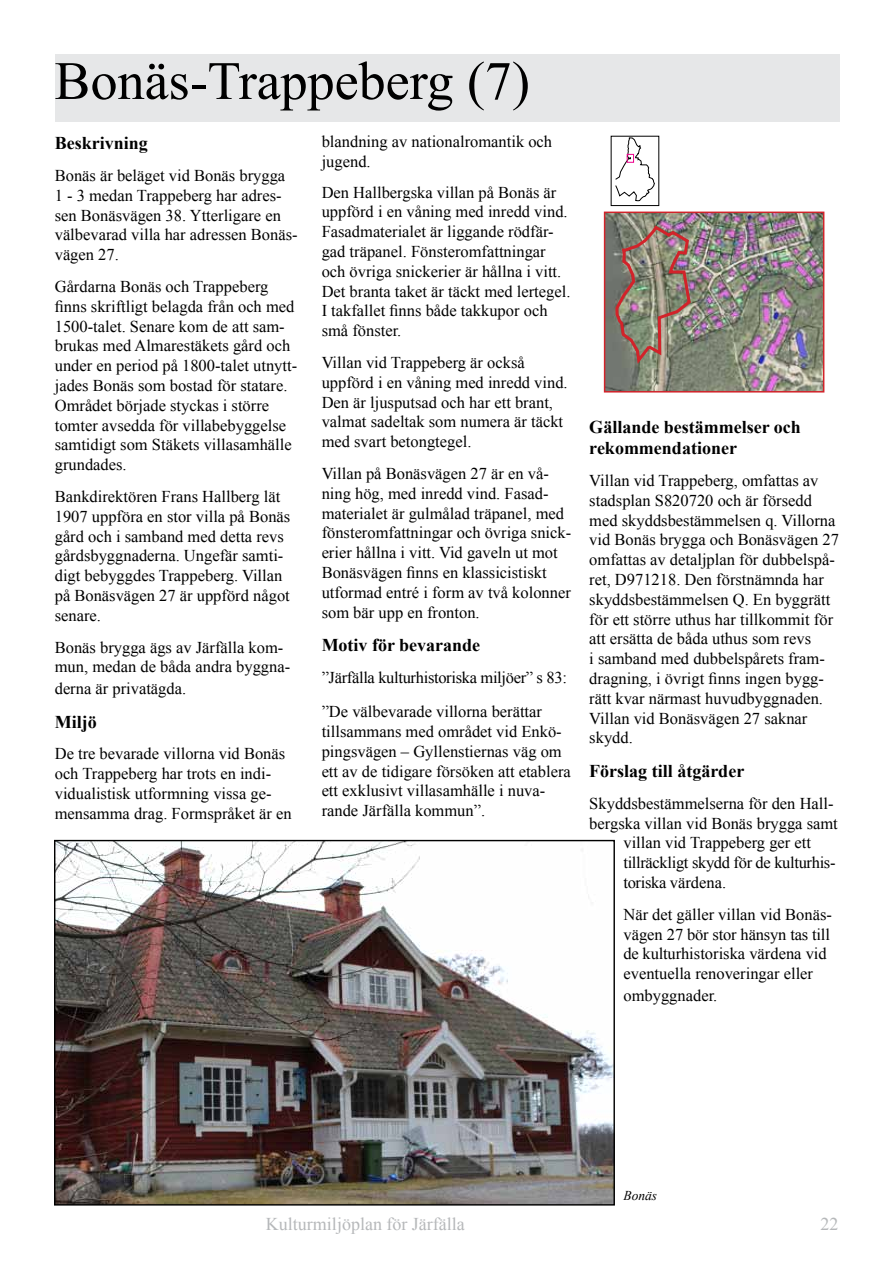
<style>
.page{position:relative;width:893px;height:1263px;background:#fff}
.page>*{position:absolute;margin:0;border:0;box-sizing:border-box;transform-origin:0 0}
.t1{font:54px "Times New Roman";color:#000}
.t2{font:700 18px/21.6px "Times New Roman";color:#000}
.t3{font:18px "Times New Roman";color:#b6b8ba}
.t4{font:16.5px/19.8px "Times New Roman";color:#000}
.t5{font:16.5px/34.2px "Times New Roman";letter-spacing:-.02em;color:#000}
.t6{font:italic 13.5px "Times New Roman";color:#000}
</style>
<div class="page">
<div style="left:55px;top:54px;width:784px;height:68px;background:#e6e7e8"></div>
<img style="left:56px;top:842px;width:557px;height:361px">
<img style="left:607px;top:215px;width:214px;height:174px">
<div style="left:604px;top:212px;width:220px;height:180px;border:2px solid #d2232a"></div>
<img style="left:614px;top:224px;width:78px;height:169px">
<svg style="left:615px;top:138px;width:40px;height:63px"></svg>
<div style="left:627px;top:154px;width:7px;height:9px;border:1px solid #ec008c"></div>
<h1 class="t1" style="left:55px;top:45px;width:477px">Bonäs-Trappeberg (7)</h1>
<p class="t2" style="left:55px;top:132px;width:95px">Beskrivning</p>
<p class="t4" style="left:55px;top:165px;width:244px">Bonäs är beläget vid Bonäs brygga<br>1 - 3 medan Trappeberg har adres&shy;sen Bonäsvägen 38. Ytterligare en välbevarad villa har adressen Bonäs&shy;vägen 27.</p>
<p class="t4" style="left:55px;top:276px;width:244px">Gårdarna Bonäs och Trappeberg finns skriftligt belagda från och med<br>1500-talet. Senare kom de att sam&shy;brukas med Almarestäkets gård och under en period på 1800-talet utnytt&shy;jades Bonäs som bostad för statare.<br>Området började styckas i större tomter avsedda för villabebyggelse samtidigt som Stäkets villasamhälle grundades.</p>
<p class="t4" style="left:55px;top:486px;width:237px">Bankdirektören Frans Hallberg lät<br>1907 uppföra en stor villa på Bonäs gård och i samband med detta revs gårdsbyggnaderna. Ungefär samti&shy;digt bebyggdes Trappeberg. Villan på Bonäsvägen 27 är uppförd något senare.</p>
<p class="t4" style="left:55px;top:637px;width:237px">Bonäs brygga ägs av Järfälla kom&shy;mun, medan de båda andra byggna-</p>
<p class="t4" style="left:55px;top:678px;width:133px">derna är privatägda.</p>
<p class="t2" style="left:55px;top:710px;width:43px">Miljö</p>
<p class="t4" style="left:55px;top:744px;width:238px">De tre bevarade villorna vid Bonäs och Trappeberg har trots en indi&shy;vidualistisk utformning vissa ge&shy;mensamma drag. Formspråket är en</p>
<p class="t4" style="left:322px;top:132px;width:232px">blandning av nationalromantik och jugend.</p>
<p class="t4" style="left:322px;top:182px;width:250px">Den Hallbergska villan på Bonäs är uppförd i en våning med inredd vind.<br>Fasadmaterialet är liggande rödfär&shy;gad träpanel. Fönsteromfattningar och övriga snickerier är hållna i vitt.<br>Det branta taket är täckt med lertegel.<br>I takfallet finns både takkupor och små fönster.</p>
<p class="t4" style="left:322px;top:352px;width:248px">Villan vid Trappeberg är också uppförd i en våning med inredd vind.<br>Den är ljusputsad och har ett brant, valmat sadeltak som numera är täckt med svart betongtegel.</p>
<p class="t4" style="left:322px;top:463px;width:251px">Villan på Bonäsvägen 27 är en vå&shy;ning hög, med inredd vind. Fasad&shy;materialet är gulmålad träpanel, med fönsteromfattningar och övriga snick&shy;erier hållna i vitt. Vid gaveln ut mot Bonäsvägen finns en klassicistiskt utformad entré i form av två kolonner som bär upp en fronton.</p>
<p class="t2" style="left:322px;top:634px;width:160px">Motiv för bevarande</p>
<p class="t5" style="left:322px;top:660px;width:247px">”Järfälla kulturhistoriska miljöer” s 83: ”De välbevarade villorna berättar</p>
<p class="t4" style="left:322px;top:721px;width:251px">tillsammans med området vid Enkö&shy;pingsvägen – Gyllenstiernas väg om ett av de tidigare försöken att etablera ett exklusivt villasamhälle i nuva&shy;rande Järfälla kommun”.</p>
<p class="t2" style="left:589px;top:415px;width:213px">Gällande bestämmelser och rekommendationer</p>
<p class="t4" style="left:589px;top:470px;width:251px">Villan vid Trappeberg, omfattas av stadsplan S820720 och är försedd med skyddsbestämmelsen q. Villorna vid Bonäs brygga och Bonäsvägen 27 omfattas av detaljplan för dubbelspå&shy;ret, D971218. Den förstnämnda har skyddsbestämmelsen Q. En byggrätt för ett större uthus har tillkommit för att ersätta de båda uthus som revs<br>i samband med dubbelspårets fram&shy;dragning, i övrigt finns ingen bygg&shy;rätt kvar närmast huvudbyggnaden.<br>Villan vid Bonäsvägen 27 saknar skydd.</p>
<p class="t2" style="left:589px;top:760px;width:156px">Förslag till åtgärder</p>
<p class="t4" style="left:589px;top:793px;width:246px">Skyddsbestämmelserna för den Hall-</p>
<p class="t4" style="left:589px;top:813px;width:250px">bergska villan vid Bonäs brygga samt</p>
<p class="t4" style="left:623px;top:833px;width:189px">villan vid Trappeberg ger ett</p>
<p class="t5" style="left:623px;top:845px;width:214px">tillräckligt skydd för de kulturhis-</p>
<p class="t4" style="left:623px;top:872px;width:104px">toriska värdena.</p>
<p class="t4" style="left:623px;top:904px;width:210px">När det gäller villan vid Bonäs&shy;vägen 27 bör stor hänsyn tas till de kulturhistoriska värdena vid eventuella renoveringar eller</p>
<p class="t4" style="left:623px;top:985px;width:95px">ombyggnader.</p>
<p class="t6" style="left:623px;top:1186px;width:35px">Bonäs</p>
<p class="t3" style="left:266px;top:1211px;width:200px">Kulturmiljöplan för Järfälla</p>
<p class="t3" style="left:820px;top:1211px;width:19px">22</p>
</div>
